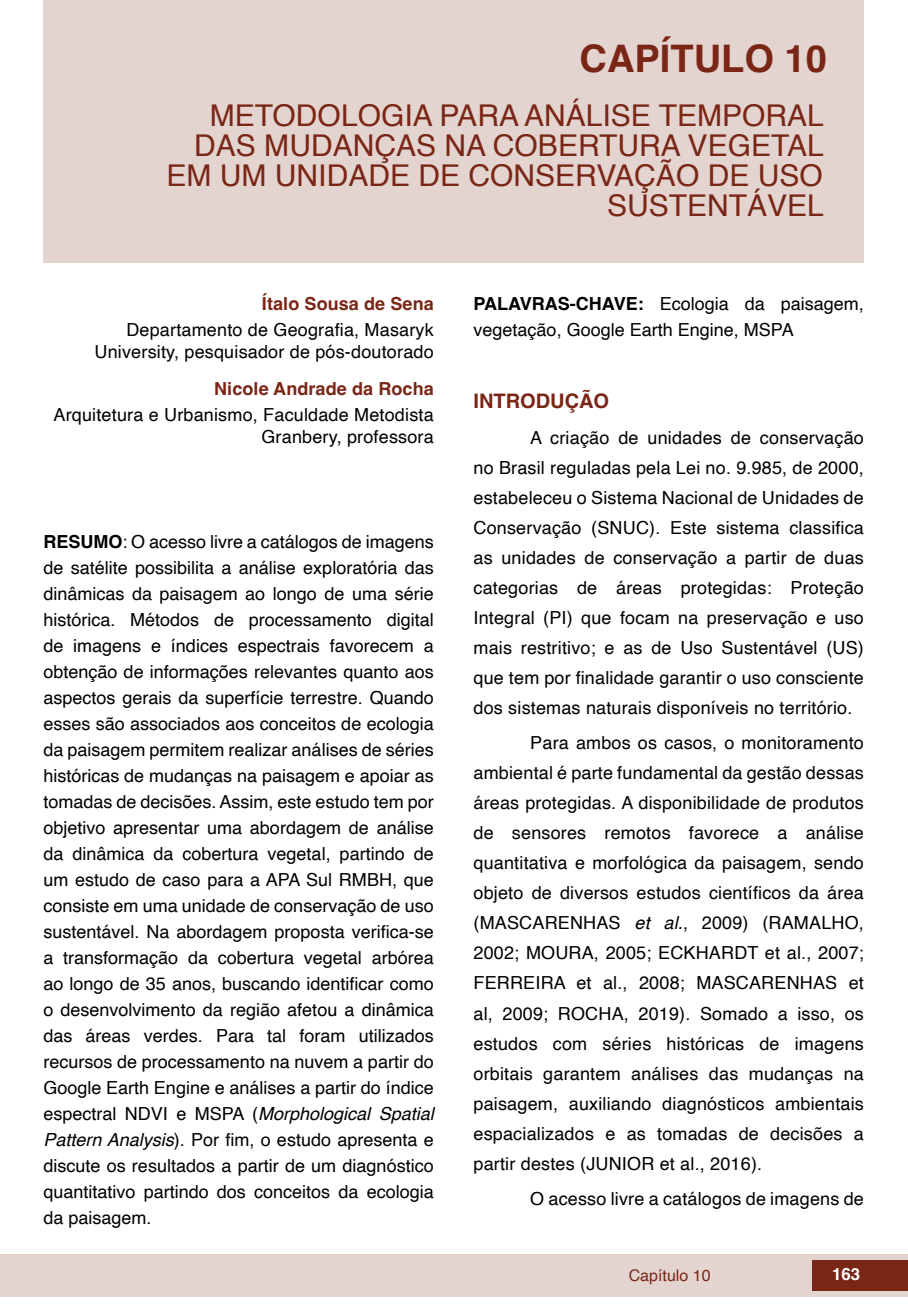
<style>
.page{position:relative;width:908px;height:1304px;background:#fff}
.page>*{position:absolute;margin:0;border:0;box-sizing:border-box;transform-origin:0 0}
.cap{font:700 38px "Helvetica";color:#7a2616}
.nome_artigos{font:30px/30px "Helvetica";color:#7a2616;text-align:right}
.TITULOS{font:700 20px "Helvetica";color:#7a2616}
.Resumos_e_PC_TXT{font:18px/26px "Helvetica";color:#000;text-align:justify}
.txt{font:18px/30px "Helvetica";letter-spacing:.01em;color:#000;text-align:justify}
.info_autores{font:18px/22px "Helvetica";letter-spacing:.01em;color:#000;text-align:right}
.nome_autores{font:700 18px "Helvetica";letter-spacing:.005em;color:#7a2616}
.t1{font:700 16.8px "Helvetica";color:#fff}
.t2{font:16px "Helvetica";color:#7a2616}
.s1{font-weight:700}
.s2{font-style:italic}
</style>
<div class="page">
<div style="left:0;top:1254px;width:906px;height:43px;background:#e4d4d0"></div>
<div style="left:812px;top:1261px;width:95px;height:30px;background:#7a2616"></div>
<div style="left:43px;top:0;width:820px;height:263px;background:#e4d4d0"></div>
<p class="cap" style="left:579px;top:35px;width:249px">CAPÍTULO 10</p>
<p class="nome_artigos" style="left:166px;top:102px;width:658px">METODOLOGIA PARA ANÁLISE TEMPORAL<br>DAS MUDANÇAS NA COBERTURA VEGETAL<br>EM UM UNIDADE DE CONSERVAÇÃO DE USO<br>SUSTENTÁVEL</p>
<p class="nome_autores" style="left:262px;top:293px;width:173px">Ítalo Sousa de Sena</p>
<p class="info_autores" style="left:94px;top:319px;width:340px">Departamento de Geografia, Masaryk<br>University, pesquisador de pós-doutorado</p>
<p class="nome_autores" style="left:214px;top:378px;width:221px">Nicole Andrade da Rocha</p>
<p class="info_autores" style="left:53px;top:404px;width:381px">Arquitetura e Urbanismo, Faculdade Metodista<br>Granbery, professora</p>
<p class="Resumos_e_PC_TXT" style="left:43px;top:529px;width:392px"><span class="s1">RESUMO</span>: O acesso livre a catálogos de imagens de satélite possibilita a análise exploratória das dinâmicas da paisagem ao longo de uma série histórica. Métodos de processamento digital de imagens e índices espectrais favorecem a obtenção de informações relevantes quanto aos aspectos gerais da superfície terrestre. Quando esses são associados aos conceitos de ecologia da paisagem permitem realizar análises de séries históricas de mudanças na paisagem e apoiar as tomadas de decisões. Assim, este estudo tem por objetivo apresentar uma abordagem de análise da dinâmica da cobertura vegetal, partindo de um estudo de caso para a APA Sul RMBH, que consiste em uma unidade de conservação de uso sustentável. Na abordagem proposta verifica-se a transformação da cobertura vegetal arbórea ao longo de 35 anos, buscando identificar como o desenvolvimento da região afetou a dinâmica das áreas verdes. Para tal foram utilizados recursos de processamento na nuvem a partir do Google Earth Engine e análises a partir do índice espectral NDVI e MSPA (<span class="s2">Morphological Spatial Pattern Analysis</span>). Por fim, o estudo apresenta e discute os resultados a partir de um diagnóstico quantitativo partindo dos conceitos da ecologia da paisagem.</p>
<p class="Resumos_e_PC_TXT" style="left:473px;top:291px;width:392px"><span class="s1">PALAVRAS-CHAVE:</span> Ecologia da paisagem, vegetação, Google Earth Engine, MSPA</p>
<p class="TITULOS" style="left:473px;top:389px;width:137px">INTRODUÇÃO</p>
<p class="txt" style="left:473px;top:423px;width:392px;text-indent:57px">A criação de unidades de conservação no Brasil reguladas pela Lei no. 9.985, de 2000, estabeleceu o Sistema Nacional de Unidades de Conservação (SNUC). Este sistema classifica as unidades de conservação a partir de duas categorias de áreas protegidas: Proteção Integral (PI) que focam na preservação e uso mais restritivo; e as de Uso Sustentável (US) que tem por finalidade garantir o uso consciente dos sistemas naturais disponíveis no território.</p>
<p class="txt" style="left:473px;top:729px;width:392px;text-indent:57px">Para ambos os casos, o monitoramento ambiental é parte fundamental da gestão dessas áreas protegidas. A disponibilidade de produtos de sensores remotos favorece a análise quantitativa e morfológica da paisagem, sendo objeto de diversos estudos científicos da área (MASCARENHAS <span class="s2">et al.</span>, 2009) (RAMALHO, 2002; MOURA, 2005; ECKHARDT et al., 2007; FERREIRA et al., 2008; MASCARENHAS et al, 2009; ROCHA, 2019). Somado a isso, os estudos com séries históricas de imagens orbitais garantem análises das mudanças na paisagem, auxiliando diagnósticos ambientais espacializados e as tomadas de decisões a partir destes (JUNIOR et al., 2016).</p>
<p class="txt" style="left:530px;top:1184px;width:335px">O acesso livre a catálogos de imagens de</p>
<p class="t2" style="left:628px;top:1263px;width:83px">Capítulo 10</p>
<p class="t1" style="left:831px;top:1264px;width:30px">163</p>
</div>
